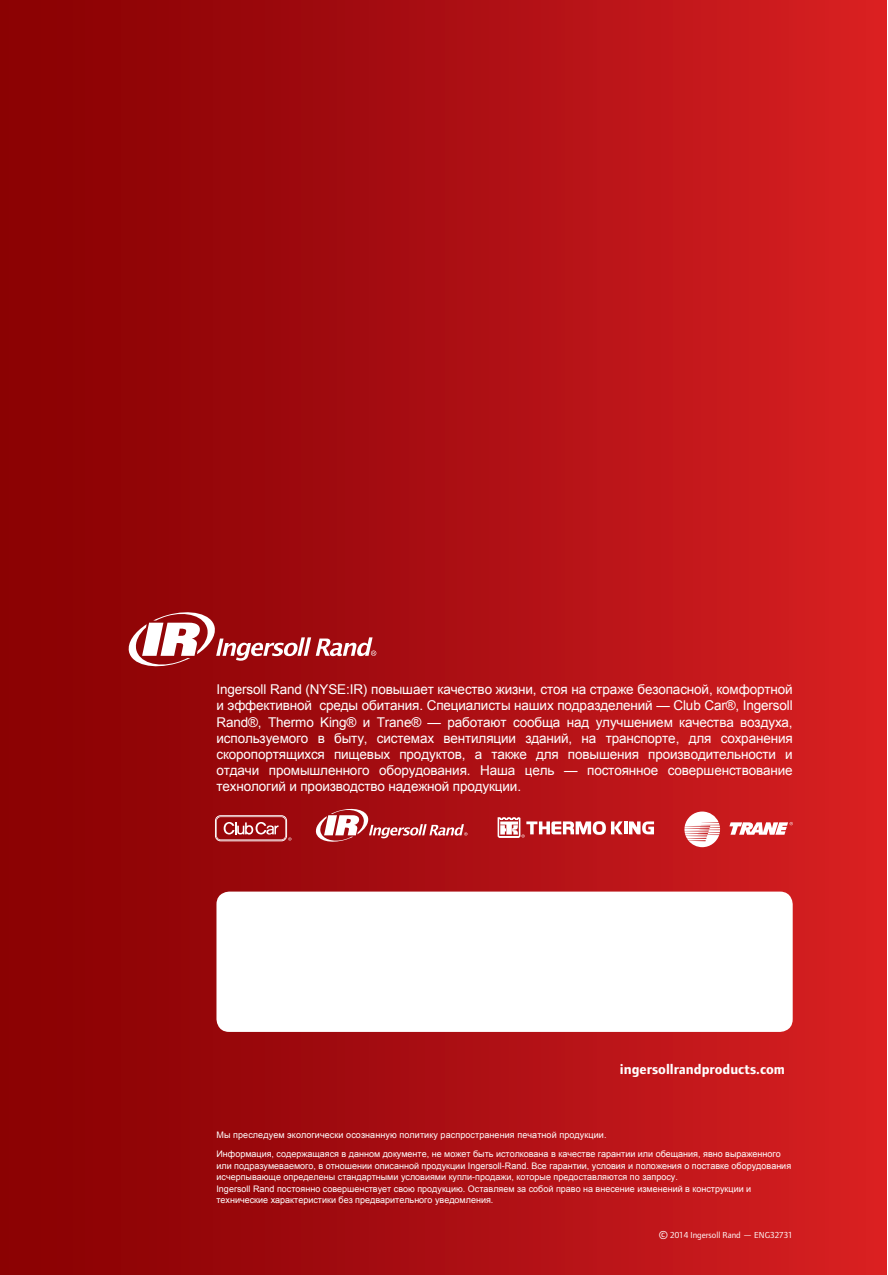
<style>
.page{position:relative;width:888px;height:1275px;background:#fff}
.page>*{position:absolute;margin:0;border:0;box-sizing:border-box;transform-origin:0 0}
.t1{font:700 14.25px "Foundry Form Sans";color:#fff}
.t2{font:13.5px/16.2px "Arial";letter-spacing:-.01em;color:#fff;text-align:justify}
.t3{font:9px/11.4px "Arial";color:#fff}
.t4{font:9px "Foundry Form Sans";color:#fff}
.s1{font-size:12px}
</style>
<div class="page">
<div style="left:0;top:0;width:886px;height:1275px;background:linear-gradient(to right,#840002,#d61f22)"></div>
<div style="left:216px;top:891px;width:577px;height:141px;background:#fff;border-radius:13px"></div>
<svg style="left:129px;top:612px;width:247px;height:54px"></svg>
<svg style="left:684px;top:811px;width:36px;height:36px"></svg>
<div style="left:215px;top:815px;width:72px;height:26px;border:1px solid #fff;border-radius:5px"></div>
<svg style="left:216px;top:816px;width:75px;height:25px;background:#b24447"></svg>
<svg style="left:315px;top:806px;width:152px;height:38px;background:#b83f43"></svg>
<svg style="left:498px;top:815px;width:156px;height:23px"></svg>
<svg style="left:729px;top:822px;width:64px;height:13px"></svg>
<svg style="left:885px;top:0;width:2px;height:7px"></svg>
<svg style="left:885px;top:1268px;width:2px;height:7px"></svg>
<p class="t2" style="left:216px;top:681px;width:578px">Ingersoll Rand (NYSE:IR) повышает качество жизни, стоя на страже безопасной, комфортной и эффективной среды обитания. Специалисты наших подразделений — Club Car®, Ingersoll Rand®, Thermo King® и Trane® — работают сообща над улучшением качества воздуха, используемого в быту, системах вентиляции зданий, на транспорте, для сохранения скоропортящихся пищевых продуктов, а также для повышения производительности и отдачи промышленного оборудования. Наша цель — постоянное совершенствование технологий и производство надежной продукции.</p>
<h1 class="t1" style="left:620px;top:1061px;width:167px">ingersollrandproducts.com</h1>
<p class="t3" style="left:216px;top:1125px;width:566px;line-height:19.6px">Мы преследуем экологически осознанную политику распространения печатной продукции.<br>Информация, содержащаяся в данном документе, не может быть истолкована в качестве гарантии или обещания, явно выраженного</p>
<p class="t3" style="left:216px;top:1160px;width:576px">или подразумеваемого, в отношении описанной продукции Ingersoll-Rand. Все гарантии, условия и положения о поставке оборудования исчерпывающе определены стандартными условиями купли-продажи, которые предоставляются по запросу.<br>Ingersoll Rand постоянно совершенствует свою продукцию. Оставляем за собой право на внесение изменений в конструкции и технические характеристики без предварительного уведомления.</p>
<p class="t4" style="left:659px;top:1230px;width:135px"><span class="s1">©</span> 2014 Ingersoll Rand — ENG32731</p>
</div>
